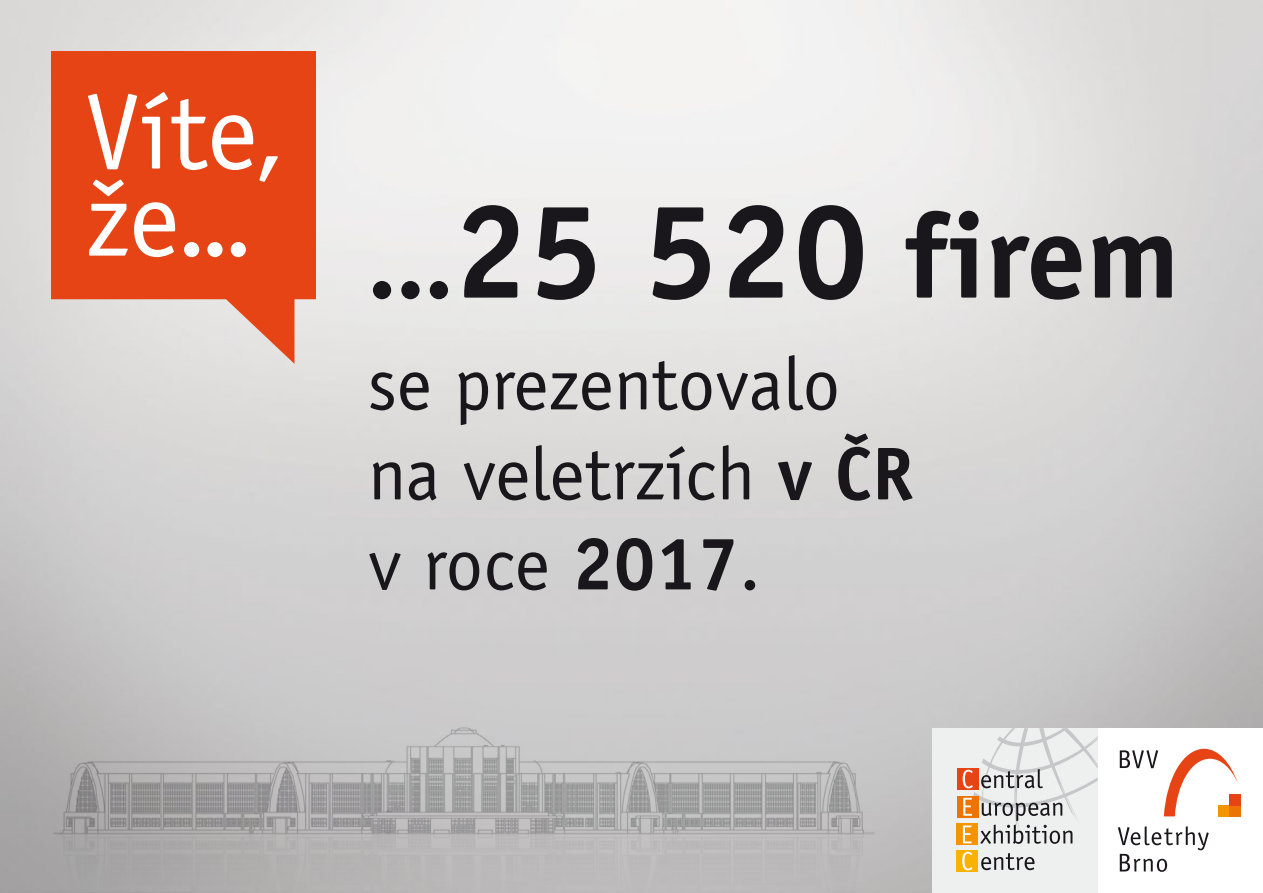
<style>
.page{position:relative;width:1263px;height:893px;background:#fff}
.page>*{position:absolute;margin:0;border:0;box-sizing:border-box;transform-origin:0 0}
.t1{font:700 135px "Officina Sans CE";color:#1a171c}
.t2{font:108px/87px "ITC Officina Sans CE";color:#fff}
.t3{font:75px/90px "ITC Officina Sans CE";color:#1a171c}
.s1{font-size:96px}
.s2{font-size:120px}
.s3{font-family:"Officina Sans CE";font-weight:700}
</style>
<div class="page">
<svg style="left:1118px;top:826px;width:91px;height:46px"></svg>
<svg style="left:1120px;top:750px;width:38px;height:18px"></svg>
<div style="left:1230px;top:805px;width:11px;height:11px;background:#ec7405"></div>
<div style="left:1230px;top:794px;width:11px;height:11px;background:#e64415"></div>
<svg style="left:1164px;top:749px;width:74px;height:67px"></svg>
<div style="left:932px;top:728px;width:166px;height:165px;background:#eeefef"></div>
<div style="left:957px;top:768px;width:21px;height:22px;background:#e64415"></div>
<div style="left:957px;top:796px;width:21px;height:21px;background:#ec7405"></div>
<svg style="left:981px;top:853px;width:53px;height:17px"></svg>
<div style="left:956px;top:850px;width:22px;height:22px;background:#f9b200"></div>
<svg style="left:962px;top:852px;width:10px;height:18px"></svg>
<svg style="left:956px;top:824px;width:22px;height:21px"></svg>
<svg style="left:963px;top:728px;width:135px;height:116px"></svg>
<img style="left:32px;top:712px;width:861px;height:181px">
<svg style="left:51px;top:51px;width:265px;height:313px;background:#e56039"></svg>
<h2 class="t2" style="left:86px;top:89px;width:202px">Víte, že...</h2>
<h1 class="t1" style="left:368px;top:174px;width:813px"><span class="s1">...</span>25 520 <span class="s2">firem</span></h1>
<p class="t3" style="left:368px;top:339px;width:547px">se prezentovalo na veletrzích <span class="s3">v ČR </span>v roce <span class="s3">2017</span>.</p>
</div>
